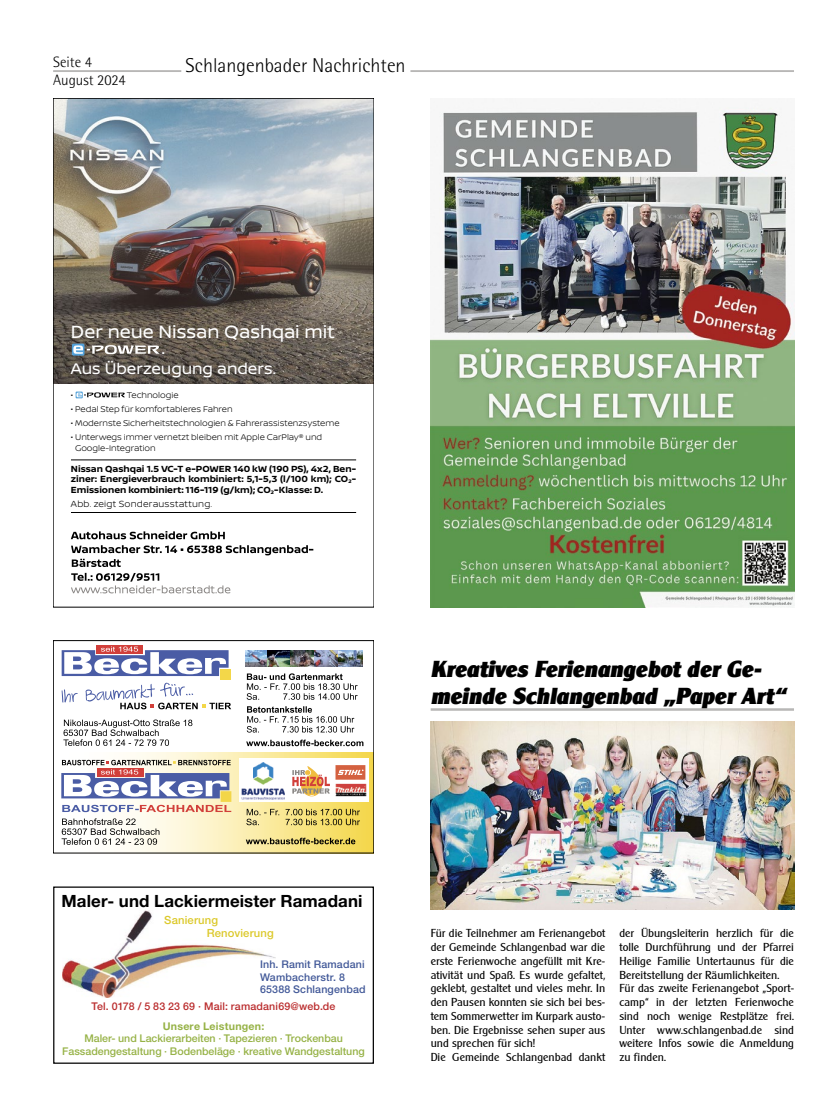
<style>
.page{position:relative;width:833px;height:1117px;background:#fff}
.page>*{position:absolute;margin:0;border:0;box-sizing:border-box;transform-origin:0 0}
.t1{font:italic 22.5px/27px "Cleargothic Serial Heavy Regular";color:#000}
.t2{font:300 20px "Rotis Semi Sans Std";color:#000}
.t3{font:18.88px/16.4px "Nissan Brand";letter-spacing:-.005em;color:#fff}
.t4{font:700 16.88px "Helvetica Neue LT Std";letter-spacing:.005em;color:#000}
.t5{font:16.38px "Nissan Brand";color:#fff}
.t6{font:300 15px/18px "Rotis Semi Sans Std";color:#000}
.t7{font:11.25px/13.8px "Cleargothic Serial Regular";color:#000}
.t8{font:500 11.25px/13.5px "Helvetica Neue LT Std";letter-spacing:.01em;color:#dcc92b}
.t9{font:500 10.62px/12.8px "Helvetica Neue LT Std";color:#96b246;text-align:center}
.t10{font:500 10.62px/12.8px "Helvetica Neue LT Std";letter-spacing:.015em;color:#415898}
.t11{font:500 10.62px "Helvetica Neue LT Std";letter-spacing:.015em;color:#ba2c2d}
.t12{font:700 10.62px "Helvetica Neue LT Std";letter-spacing:.02em;color:#96b246}
.t13{font:700 9.38px/10.5px "Nissan Brand";letter-spacing:-.005em;color:#000;text-align:justify}
.t14{font:300 9.38px "Nissan Brand";letter-spacing:.015em;color:#000}
.t15{font:300 8.75px/10.6px "Nissan Brand";color:#000}
</style>
<div class="page">
<hr style="left:53px;top:70px;width:128px;height:2px;background:#b8b7b6">
<hr style="left:410px;top:70px;width:384px;height:2px;background:#b8b7b6">
<img style="left:62px;top:910px;width:214px;height:87px">
<div style="left:53px;top:886px;width:321px;height:177px;border:1px solid #000"></div>
<img style="left:430px;top:107px;width:364px;height:500px">
<hr style="left:431px;top:708px;width:363px;height:2px;background:#b8b7b6">
<img style="left:431px;top:721px;width:363px;height:188px">
<svg style="left:71px;top:531px;width:154px;height:8px"></svg>
<svg style="left:71px;top:545px;width:242px;height:48px"></svg>
<hr style="left:71px;top:512px;width:285px;height:1px;background:#000">
<hr style="left:71px;top:459px;width:285px;height:1px;background:#000">
<img style="left:55px;top:100px;width:317px;height:283px">
<svg style="left:72px;top:343px;width:88px;height:12px"></svg>
<img style="left:55px;top:100px;width:127px;height:117px">
<svg style="left:76px;top:391px;width:49px;height:7px"></svg>
<div style="left:53px;top:98px;width:321px;height:509px;border:1px solid #000"></div>
<svg style="left:63px;top:752px;width:309px;height:99px"></svg>
<svg style="left:365px;top:758px;width:4px;height:44px"></svg>
<img style="left:365px;top:782px;width:2px;height:15px">
<div style="left:97px;top:644px;width:46px;height:9px;background:#d13f3a"></div>
<svg style="left:61px;top:646px;width:304px;height:198px"></svg>
<img style="left:245px;top:650px;width:117px;height:16px">
<div style="left:53px;top:640px;width:321px;height:213px;border:1px solid #000"></div>
<h3 class="t6" style="left:53px;top:53px;width:74px">Seite 4<br>August 2024</h3>
<h2 class="t2" style="left:186px;top:54px;width:221px">Schlangenbader Nachrichten</h2>
<h3 class="t3" style="left:161px;top:322px;width:175px;text-indent:-91px">Der neue Nissan Qashqai mit .</h3>
<h3 class="t5" style="left:71px;top:357px;width:207px">Aus Überzeugung anders.</h3>
<p class="t15" style="left:71px;top:389px;width:4px">•</p>
<p class="t15" style="left:127px;top:389px;width:53px">Technologie</p>
<p class="t15" style="left:71px;top:403px;width:163px">• Pedal Step für komfortableres Fahren</p>
<p class="t15" style="left:71px;top:417px;width:270px">• Modernste Sicherheitstechnologien &amp; Fahrerassistenzsysteme</p>
<p class="t15" style="left:75px;top:431px;width:249px;text-indent:-4px">• Unterwegs immer vernetzt bleiben mit Apple CarPlay® und<br>Google-Integration</p>
<p class="t13" style="left:71px;top:462px;width:287px">Nissan Qashqai 1.5 VC-T e-POWER 140 kW (190 PS), 4x2, Ben&shy;ziner: Energieverbrauch kombiniert: 5,1-5,3 (l/100 km); CO₂- Emissionen kombiniert: 116-119 (g/km); CO₂-Klasse: D.</p>
<p class="t14" style="left:71px;top:496px;width:143px">Abb. zeigt Sonderausstattung.</p>
<h1 class="t1" style="left:431px;top:655px;width:356px">Kreatives Ferienangebot der Ge&shy;meinde Schlangenbad „Paper Art“</h1>
<h3 class="t4" style="left:61px;top:890px;width:302px">Maler- und Lackiermeister Ramadani</h3>
<p class="t8" style="left:207px;top:912px;width:68px;text-indent:-43px">Sanierung<br>Renovierung</p>
<p class="t10" style="left:260px;top:957px;width:107px">Inh. Ramit Ramadani<br>Wambacherstr. 8<br>65388 Schlangenbad</p>
<p class="t11" style="left:92px;top:999px;width:245px">Tel. 0178 / 5 83 23 69 · Mail: ramadani69@web.de</p>
<p class="t12" style="left:163px;top:1018px;width:103px">Unsere Leistungen:</p>
<p class="t9" style="left:62px;top:1031px;width:304px">Maler- und Lackierarbeiten · Tapezieren · Trockenbau<br>Fassadengestaltung · Bodenbeläge · kreative Wandgestaltung</p>
<p class="t7" style="left:431px;top:926px;width:176px">Für die Teilnehmer am Ferienangebot der Gemeinde Schlangenbad war die erste Ferienwoche angefüllt mit Kre&shy;ativität und Spaß. Es wurde gefaltet, geklebt, gestaltet und vieles mehr. In den Pausen konnten sie sich bei bes&shy;tem Sommerwetter im Kurpark austo&shy;ben. Die Ergebnisse sehen super aus und sprechen für sich!<br>Die Gemeinde Schlangenbad dankt</p>
<p class="t7" style="left:619px;top:926px;width:176px">der Übungsleiterin herzlich für die tolle Durchführung und der Pfarrei<br>Heilige Familie Untertaunus für die<br>Bereitstellung der Räumlichkeiten.<br>Für das zweite Ferienangebot „Sport&shy;camp“ in der letzten Ferienwoche sind noch wenige Restplätze frei.<br>Unter www.schlangenbad.de sind weitere Infos sowie die Anmeldung zu finden.</p>
</div>
